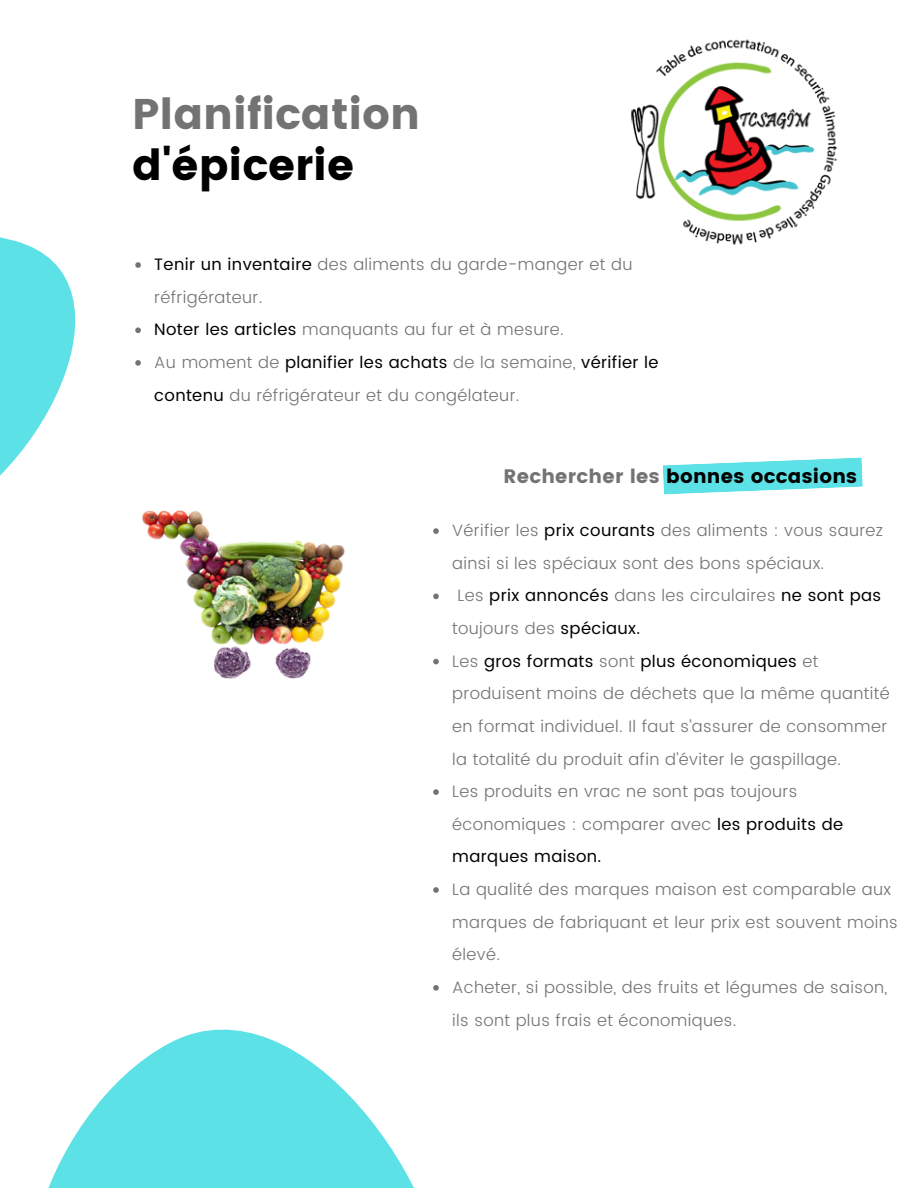
<style>
.page{position:relative;width:918px;height:1188px;background:#fff}
.page>*{position:absolute;margin:0;border:0;box-sizing:border-box;transform-origin:0 0}
.t1{font:42.9px "Poppins";color:#737373}
.t2{font:42.9px "Poppins";color:#000}
.t3{font:19.5px "Poppins";letter-spacing:.015em;color:#000}
.t4{font:300 16.5px/32.7px "Poppins";letter-spacing:.02em;color:#737373}
.s1{font-weight:400;color:#000}
.s2{color:#737373}
</style>
<div class="page">
<svg style="left:48px;top:1029px;width:366px;height:159px;fill:#5ce1e6"></svg>
<svg style="left:0;top:237px;width:141px;height:239px"></svg>
<img style="left:631px;top:39px;width:207px;height:206px">
<svg style="left:663px;top:457px;width:200px;height:38px"></svg>
<svg style="left:433px;top:528px;width:6px;height:6px"></svg>
<svg style="left:433px;top:594px;width:6px;height:5px"></svg>
<svg style="left:433px;top:659px;width:6px;height:5px"></svg>
<svg style="left:433px;top:789px;width:6px;height:6px"></svg>
<svg style="left:433px;top:887px;width:6px;height:6px"></svg>
<svg style="left:433px;top:985px;width:6px;height:6px"></svg>
<img style="left:105px;top:449px;width:240px;height:230px">
<p class="t1" style="left:132px;top:89px;width:289px">Planification</p>
<p class="t2" style="left:132px;top:140px;width:223px">d'épicerie</p>
<p class="t4" style="left:154px;top:248px;width:480px"><span class="s1">Tenir un inventaire</span> des aliments du garde-manger et du réfrigérateur.</p>
<p class="t4" style="left:154px;top:313px;width:411px"><span class="s1">Noter les articles</span> manquants au fur et à mesure.</p>
<p class="t4" style="left:154px;top:346px;width:506px">Au moment de <span class="s1">planifier les achats</span> de la semaine, <span class="s1">vérifier le contenu</span> du réfrigérateur et du congélateur.</p>
<p class="t3" style="left:503px;top:465px;width:355px"><span class="s2">Rechercher les</span> bonnes occasions</p>
<p class="t4" style="left:452px;top:514px;width:432px">Vérifier les <span class="s1">prix courants</span> des aliments : vous saurez ainsi si les spéciaux sont des bons spéciaux.</p>
<p class="t4" style="left:452px;top:579px;width:430px;text-indent:5px">Les <span class="s1">prix annoncés</span> dans les circulaires <span class="s1">ne sont pas </span>toujours des <span class="s1">spéciaux.</span></p>
<p class="t4" style="left:452px;top:645px;width:439px">Les <span class="s1">gros formats</span> sont <span class="s1">plus économiques</span> et produisent moins de déchets que la même quantité en format individuel. Il faut s’assurer de consommer la totalité du produit afin d’éviter le gaspillage.</p>
<p class="t4" style="left:452px;top:775px;width:393px">Les produits en vrac ne sont pas toujours économiques : comparer avec <span class="s1">les produits de marques maison.</span></p>
<p class="t4" style="left:452px;top:873px;width:447px">La qualité des marques maison est comparable aux marques de fabriquant et leur prix est souvent moins élevé.</p>
<p class="t4" style="left:452px;top:971px;width:437px">Acheter, si possible, des fruits et légumes de saison, ils sont plus frais et économiques.</p>
</div>
